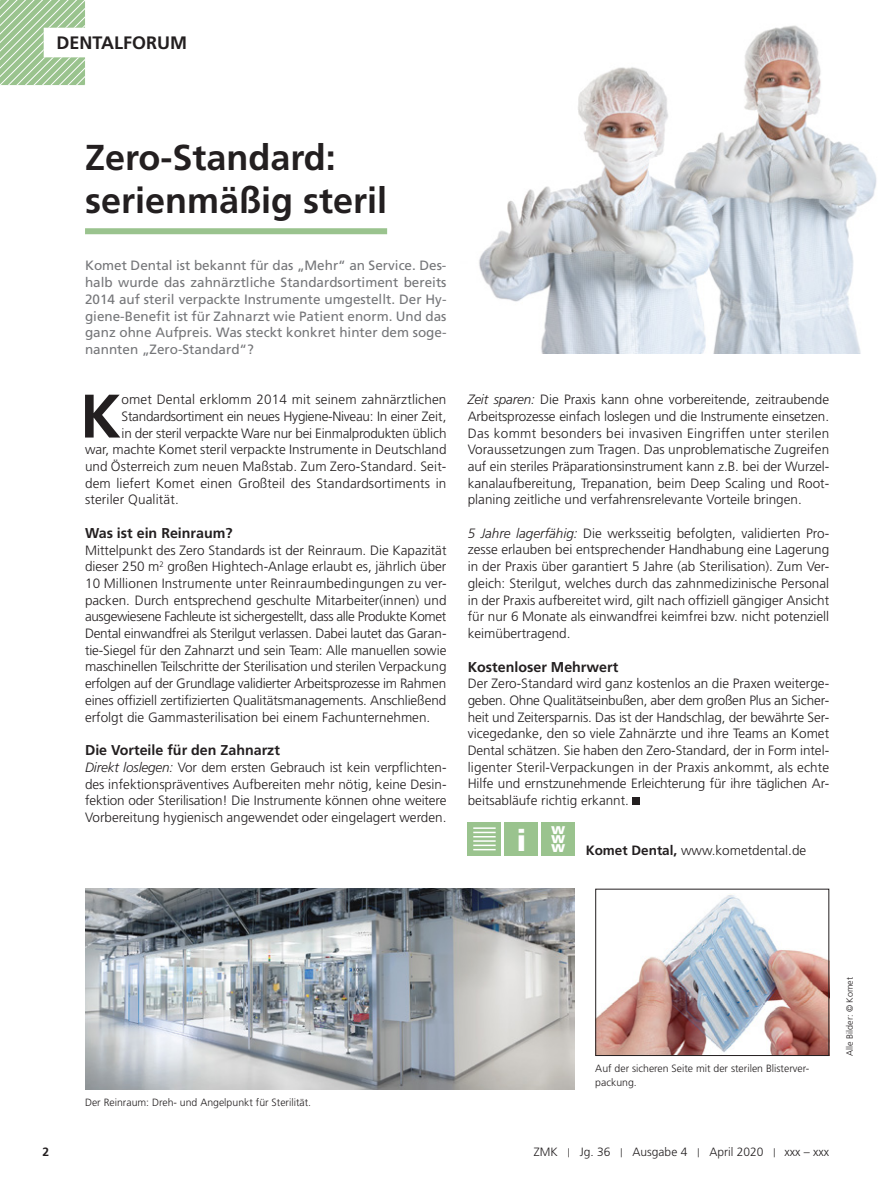
<style>
.page{position:relative;width:893px;height:1191px;background:#fff}
.page>*{position:absolute;margin:0;border:0;box-sizing:border-box;transform-origin:0 0}
.t1{font:700 61.35px "Frutiger";color:#231f20}
.t2{font:700 36px/43.2px "Frutiger";color:#231f20}
.t3{font:900 30px "Frutiger";color:#fff}
.t4{font:700 18px "Frutiger";color:#231f20}
.t5{font:900 15px "Frutiger";color:#fff}
.t6{font:700 14.25px "Frutiger";color:#231f20}
.t7{font:300 13.5px/16.6px "Frutiger";color:#231f20;text-align:justify}
.t8{font:13.5px/16.6px "Frutiger";color:#757679;text-align:justify}
.t9{font:300 13.5px "Frutiger";letter-spacing:-.02em;color:#231f20}
.t10{font:300 12px "Frutiger";color:#231f20}
.t11{font:700 12px "Frutiger";color:#231f20}
.t12{font:300 10.5px/13.5px "Frutiger";color:#231f20}
.t13{font:300 9px "Frutiger";color:#231f20}
.s1{font-style:italic}
.s2{font-weight:700}
.s3{font-size:9px}
</style>
<div class="page">
<div style="left:85px;top:228px;width:302px;height:6px;background:#9ac38e"></div>
<svg style="left:0;top:0;width:85px;height:85px"></svg>
<img style="left:597px;top:894px;width:230px;height:160px">
<div style="left:595px;top:888px;width:234px;height:168px;border:1px solid #231f20"></div>
<img style="left:85px;top:888px;width:489px;height:201px">
<div style="left:632px;top:797px;width:8px;height:8px;background:#231f20"></div>
<img style="left:479px;top:25px;width:398px;height:329px">
<div style="left:468px;top:822px;width:33px;height:33px;background:#9ac38e"></div>
<hr style="left:473px;top:827px;width:23px;height:2px;background:#fff">
<hr style="left:473px;top:831px;width:23px;height:2px;background:#fff">
<svg style="left:473px;top:836px;width:23px;height:5px"></svg>
<hr style="left:473px;top:844px;width:23px;height:2px;background:#fff">
<svg style="left:473px;top:849px;width:23px;height:1px"></svg>
<div style="left:505px;top:822px;width:33px;height:33px;background:#9ac38e"></div>
<div style="left:542px;top:822px;width:33px;height:33px;background:#9ac38e"></div>
<h3 class="t4" style="left:56px;top:32px;width:132px">DENTALFORUM</h3>
<h2 class="t2" style="left:85px;top:136px;width:304px">Zero-Standard: serienmäßig steril</h2>
<p class="t8" style="left:85px;top:257px;width:363px">Komet Dental ist bekannt für das „Mehr“ an Service. Des&shy;halb wurde das zahnärztliche Standardsortiment bereits 2014 auf steril verpackte Instrumente umgestellt. Der Hy&shy;giene-Benefit ist für Zahnarzt wie Patient enorm. Und das ganz ohne Aufpreis. Was steckt konkret hinter dem soge&shy;nannten „Zero-Standard“?</p>
<h1 class="t1" style="left:80px;top:380px;width:42px">K</h1>
<p class="t7" style="left:122px;top:391px;width:326px">omet Dental erklomm 2014 mit seinem zahnärztlichen</p>
<p class="t9" style="left:122px;top:408px;width:326px">Standardsortiment ein neues Hygiene-Niveau: In einer Zeit,</p>
<p class="t9" style="left:122px;top:425px;width:326px">in der steril verpackte Ware nur bei Einmalprodukten üblich</p>
<p class="t7" style="left:85px;top:441px;width:363px">war, machte Komet steril verpackte Instrumente in Deutschland</p>
<p class="t7" style="left:85px;top:458px;width:363px">und Österreich zum neuen Maßstab. Zum Zero-Standard. Seit-</p>
<p class="t7" style="left:85px;top:475px;width:363px">dem liefert Komet einen Großteil des Standardsortiments in</p>
<p class="t7" style="left:85px;top:491px;width:95px">steriler Qualität.</p>
<p class="t6" style="left:85px;top:524px;width:149px">Was ist ein Reinraum?</p>
<p class="t7" style="left:85px;top:542px;width:363px">Mittelpunkt des Zero Standards ist der Reinraum. Die Kapazität dieser 250 m<sup>2</sup> großen Hightech-Anlage erlaubt es, jährlich über 10 Millionen Instrumente unter Reinraumbedingungen zu ver&shy;packen. Durch entsprechend geschulte Mitarbeiter(innen) und ausgewiesene Fachleute ist sichergestellt, dass alle Produkte Komet Dental einwandfrei als Sterilgut verlassen. Dabei lautet das Garan&shy;tie-Siegel für den Zahnarzt und sein Team: Alle manuellen sowie maschinellen Teilschritte der Sterilisation und sterilen Verpackung erfolgen auf der Grundlage validierter Arbeitsprozesse im Rahmen eines offiziell zertifizierten Qualitätsmanagements. Anschließend erfolgt die Gammasterilisation bei einem Fachunternehmen.</p>
<p class="t6" style="left:85px;top:741px;width:196px">Die Vorteile für den Zahnarzt</p>
<p class="t7" style="left:85px;top:759px;width:363px"><span class="s1">Direkt loslegen:</span> Vor dem ersten Gebrauch ist kein verpflichten&shy;des infektionspräventives Aufbereiten mehr nötig, keine Desin&shy;fektion oder Sterilisation! Die Instrumente können ohne weitere Vorbereitung hygienisch angewendet oder eingelagert werden.</p>
<p class="t7" style="left:468px;top:391px;width:363px"><span class="s1">Zeit sparen:</span> Die Praxis kann ohne vorbereitende, zeitraubende Arbeitsprozesse einfach loslegen und die Instrumente einsetzen.<br>Das kommt besonders bei invasiven Eingriffen unter sterilen Voraussetzungen zum Tragen. Das unproblematische Zugreifen auf ein steriles Präparationsinstrument kann z.B. bei der Wurzel&shy;kanalaufbereitung, Trepanation, beim Deep Scaling und Root&shy;planing zeitliche und verfahrensrelevante Vorteile bringen.</p>
<p class="t7" style="left:468px;top:525px;width:363px"><span class="s1">5 Jahre lagerfähig:</span> Die werksseitig befolgten, validierten Pro&shy;zesse erlauben bei entsprechender Handhabung eine Lagerung in der Praxis über garantiert 5 Jahre (ab Sterilisation). Zum Ver&shy;gleich: Sterilgut, welches durch das zahnmedizinische Personal in der Praxis aufbereitet wird, gilt nach offiziell gängiger Ansicht für nur 6 Monate als einwandfrei keimfrei bzw. nicht potenziell keimübertragend.</p>
<p class="t6" style="left:468px;top:658px;width:152px">Kostenloser Mehrwert</p>
<p class="t7" style="left:468px;top:675px;width:363px">Der Zero-Standard wird ganz kostenlos an die Praxen weiterge&shy;geben. Ohne Qualitätseinbußen, aber dem großen Plus an Sicher&shy;heit und Zeitersparnis. Das ist der Handschlag, der bewährte Ser&shy;vicegedanke, den so viele Zahnärzte und ihre Teams an Komet Dental schätzen. Sie haben den Zero-Standard, der in Form intel&shy;ligenter Steril-Verpackungen in der Praxis ankommt, als echte Hilfe und ernstzunehmende Erleichterung für ihre täglichen Ar&shy;beitsabläufe richtig erkannt.</p>
<h3 class="t3" style="left:516px;top:822px;width:12px">i</h3>
<p class="t5" style="left:551px;top:820px;width:16px">w</p>
<p class="t5" style="left:551px;top:828px;width:16px">w</p>
<p class="t5" style="left:551px;top:837px;width:16px">w</p>
<p class="t7" style="left:586px;top:842px;width:222px"><span class="s2">Komet Dental,</span> www.kometdental.de</p>
<p class="t12" style="left:85px;top:1095px;width:228px">Der Reinraum: Dreh- und Angelpunkt für Sterilität.</p>
<p class="t12" style="left:595px;top:1062px;width:215px">Auf der sicheren Seite mit der sterilen Blisterver&shy;packung.</p>
<p class="t11" style="left:43px;top:1145px;width:8px">2</p>
<p class="t10" style="left:534px;top:1145px;width:297px">ZMK <span class="s3">|</span> Jg. 36 <span class="s3">|</span> Ausgabe 4 <span class="s3">|</span> April 2020 <span class="s3">|</span> xxx – xxx</p>
<p class="t13" style="left:845px;top:1056px;width:80px;rotate:-90deg">Alle Bilder: © Komet</p>
</div>
